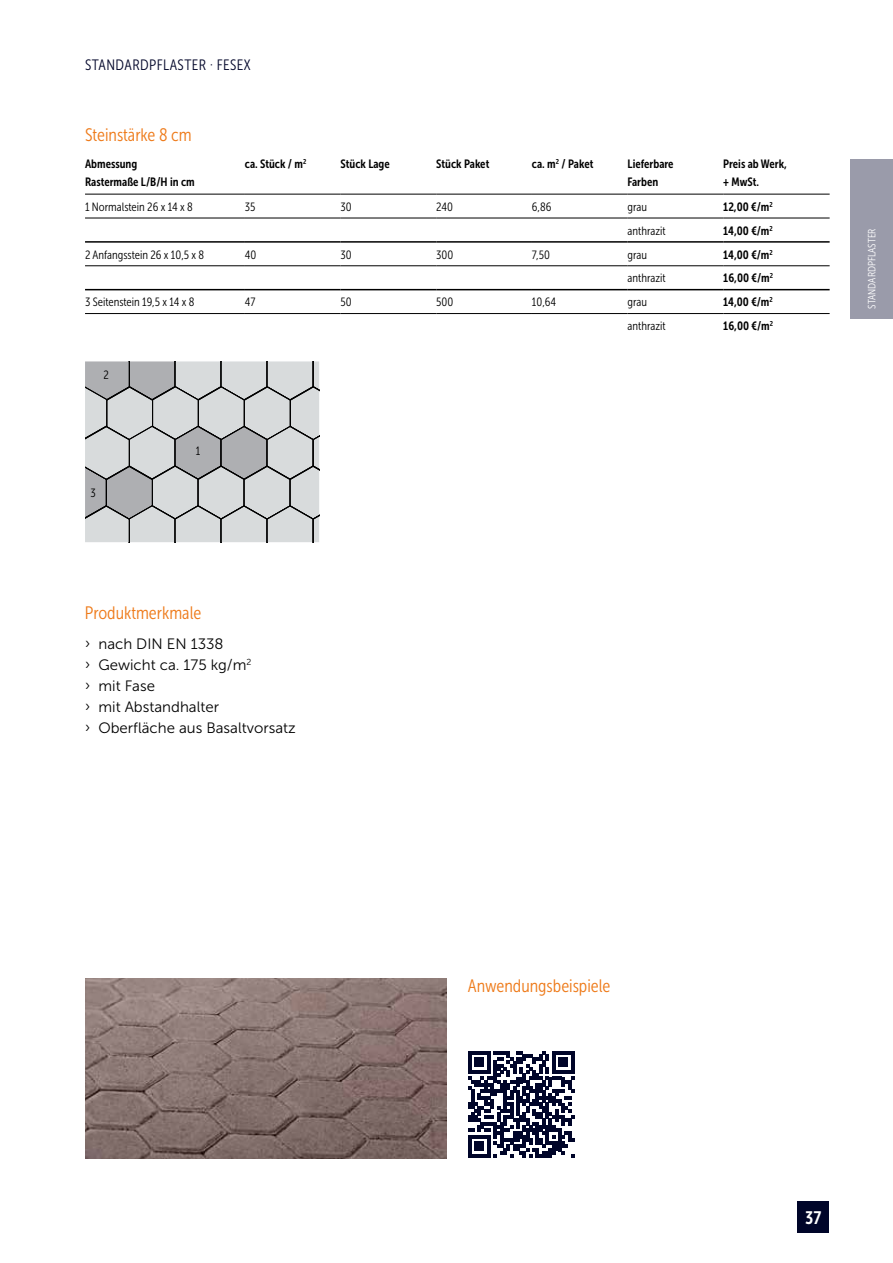
<style>
.page{position:relative;width:893px;height:1263px;background:#fff}
.page>*{position:absolute;margin:0;border:0;box-sizing:border-box;transform-origin:0 0}
.t1{font:18px "Museo Sans Cond 300";color:#ee7a19}
.t2{font:18px "Museo Sans Cond 700";color:#fff}
.t3{font:15px/21px "Museo Sans 300";color:#000}
.t4{font:15px "Museo Sans Cond 300";letter-spacing:.03em;color:#000529}
.t5{font:12px/18px "Museo Sans Cond 700";color:#000}
.t6{font:12px "Museo Sans Cond 300";color:#000}
.t7{font:10.5px "Museo Sans Cond 300";color:#fff}
</style>
<div class="page">
<div style="left:797px;top:1201px;width:32px;height:32px;background:#000529"></div>
<div style="left:850px;top:159px;width:43px;height:160px;background:#9a9baa"></div>
<hr style="left:85px;top:241px;width:160px;height:2px;background:#000">
<hr style="left:245px;top:241px;width:96px;height:2px;background:#000">
<hr style="left:341px;top:241px;width:95px;height:2px;background:#000">
<hr style="left:436px;top:241px;width:96px;height:2px;background:#000">
<hr style="left:532px;top:241px;width:96px;height:2px;background:#000">
<hr style="left:628px;top:241px;width:95px;height:2px;background:#000">
<hr style="left:723px;top:241px;width:107px;height:2px;background:#000">
<hr style="left:85px;top:289px;width:160px;height:1px;background:#000">
<hr style="left:245px;top:289px;width:96px;height:1px;background:#000">
<hr style="left:341px;top:289px;width:95px;height:1px;background:#000">
<hr style="left:436px;top:289px;width:96px;height:1px;background:#000">
<hr style="left:532px;top:289px;width:96px;height:1px;background:#000">
<hr style="left:628px;top:289px;width:95px;height:1px;background:#000">
<hr style="left:723px;top:289px;width:107px;height:1px;background:#000">
<hr style="left:85px;top:194px;width:160px;height:1px;background:#000">
<hr style="left:245px;top:194px;width:96px;height:1px;background:#000">
<hr style="left:341px;top:194px;width:95px;height:1px;background:#000">
<hr style="left:436px;top:194px;width:96px;height:1px;background:#000">
<hr style="left:532px;top:194px;width:96px;height:1px;background:#000">
<hr style="left:628px;top:194px;width:95px;height:1px;background:#000">
<hr style="left:723px;top:194px;width:107px;height:1px;background:#000">
<hr style="left:85px;top:218px;width:160px;height:1px;background:#000">
<hr style="left:245px;top:218px;width:96px;height:1px;background:#000">
<hr style="left:341px;top:218px;width:95px;height:1px;background:#000">
<hr style="left:436px;top:218px;width:96px;height:1px;background:#000">
<hr style="left:532px;top:218px;width:96px;height:1px;background:#000">
<hr style="left:628px;top:218px;width:95px;height:1px;background:#000">
<hr style="left:723px;top:218px;width:107px;height:1px;background:#000">
<hr style="left:85px;top:265px;width:160px;height:1px;background:#000">
<hr style="left:245px;top:265px;width:96px;height:1px;background:#000">
<hr style="left:341px;top:265px;width:95px;height:1px;background:#000">
<hr style="left:436px;top:265px;width:96px;height:1px;background:#000">
<hr style="left:532px;top:265px;width:96px;height:1px;background:#000">
<hr style="left:628px;top:265px;width:95px;height:1px;background:#000">
<hr style="left:723px;top:265px;width:107px;height:1px;background:#000">
<hr style="left:85px;top:313px;width:160px;height:1px;background:#000">
<hr style="left:245px;top:313px;width:96px;height:1px;background:#000">
<hr style="left:341px;top:313px;width:95px;height:1px;background:#000">
<hr style="left:436px;top:313px;width:96px;height:1px;background:#000">
<hr style="left:532px;top:313px;width:96px;height:1px;background:#000">
<hr style="left:628px;top:313px;width:95px;height:1px;background:#000">
<hr style="left:723px;top:313px;width:107px;height:1px;background:#000">
<img style="left:85px;top:978px;width:361px;height:181px">
<svg style="left:85px;top:361px;width:234px;height:181px;background:#c2c4c5"></svg>
<svg style="left:468px;top:1051px;width:106px;height:106px"></svg>
<p class="t4" style="left:85px;top:56px;width:167px">STANDARDPFLASTER · FESEX</p>
<h1 class="t1" style="left:85px;top:125px;width:108px">Steinstärke 8 cm</h1>
<p class="t5" style="left:85px;top:155px;width:111px">Abmessung<br>Rastermaße L/B/H in cm</p>
<p class="t5" style="left:245px;top:155px;width:63px">ca. Stück / m<sup>2</sup></p>
<p class="t5" style="left:341px;top:155px;width:51px">Stück Lage</p>
<p class="t5" style="left:436px;top:155px;width:55px">Stück Paket</p>
<p class="t5" style="left:532px;top:155px;width:63px">ca. m<sup>2</sup> / Paket</p>
<p class="t5" style="left:628px;top:155px;width:47px">Lieferbare<br>Farben</p>
<p class="t5" style="left:723px;top:155px;width:65px">Preis ab Werk, + MwSt.</p>
<p class="t6" style="left:85px;top:200px;width:109px">1 Normalstein 26 x 14 x 8</p>
<p class="t6" style="left:245px;top:200px;width:12px">35</p>
<p class="t6" style="left:341px;top:200px;width:13px">30</p>
<p class="t6" style="left:436px;top:200px;width:18px">240</p>
<p class="t6" style="left:532px;top:200px;width:21px">6,86</p>
<p class="t6" style="left:628px;top:200px;width:21px">grau</p>
<p class="t5" style="left:723px;top:198px;width:51px">12,00 €/m<sup>2</sup></p>
<p class="t6" style="left:628px;top:224px;width:39px">anthrazit</p>
<p class="t5" style="left:723px;top:222px;width:51px">14,00 €/m<sup>2</sup></p>
<p class="t6" style="left:85px;top:248px;width:121px">2 Anfangsstein 26 x 10,5 x 8</p>
<p class="t6" style="left:245px;top:248px;width:13px">40</p>
<p class="t6" style="left:341px;top:248px;width:13px">30</p>
<p class="t6" style="left:436px;top:248px;width:19px">300</p>
<p class="t6" style="left:532px;top:248px;width:20px">7,50</p>
<p class="t6" style="left:628px;top:248px;width:21px">grau</p>
<p class="t5" style="left:723px;top:245px;width:51px">14,00 €/m<sup>2</sup></p>
<p class="t6" style="left:628px;top:272px;width:39px">anthrazit</p>
<p class="t5" style="left:723px;top:269px;width:51px">16,00 €/m<sup>2</sup></p>
<p class="t6" style="left:85px;top:296px;width:111px">3 Seitenstein 19,5 x 14 x 8</p>
<p class="t6" style="left:245px;top:296px;width:12px">47</p>
<p class="t6" style="left:341px;top:296px;width:13px">50</p>
<p class="t6" style="left:436px;top:296px;width:19px">500</p>
<p class="t6" style="left:532px;top:296px;width:26px">10,64</p>
<p class="t6" style="left:628px;top:296px;width:21px">grau</p>
<p class="t5" style="left:723px;top:293px;width:51px">14,00 €/m<sup>2</sup></p>
<p class="t6" style="left:628px;top:320px;width:39px">anthrazit</p>
<p class="t5" style="left:723px;top:317px;width:51px">16,00 €/m<sup>2</sup></p>
<p class="t6" style="left:104px;top:369px;width:7px">2</p>
<p class="t6" style="left:90px;top:487px;width:7px">3</p>
<p class="t6" style="left:196px;top:444px;width:6px">1</p>
<h1 class="t1" style="left:85px;top:604px;width:118px">Produktmerkmale</h1>
<p class="t3" style="left:85px;top:633px;width:212px">› nach DIN EN 1338<br>› Gewicht ca. 175 kg/m<sup>2<br></sup>› mit Fase<br>› mit Abstandhalter<br>› Oberfläche aus Basaltvorsatz</p>
<p class="t7" style="left:866px;top:309px;width:82px;rotate:-90deg">STANDARDPFLASTER</p>
<h1 class="t1" style="left:468px;top:976px;width:144px">Anwendungsbeispiele</h1>
<h1 class="t2" style="left:805px;top:1207px;width:18px">37</h1>
</div>
